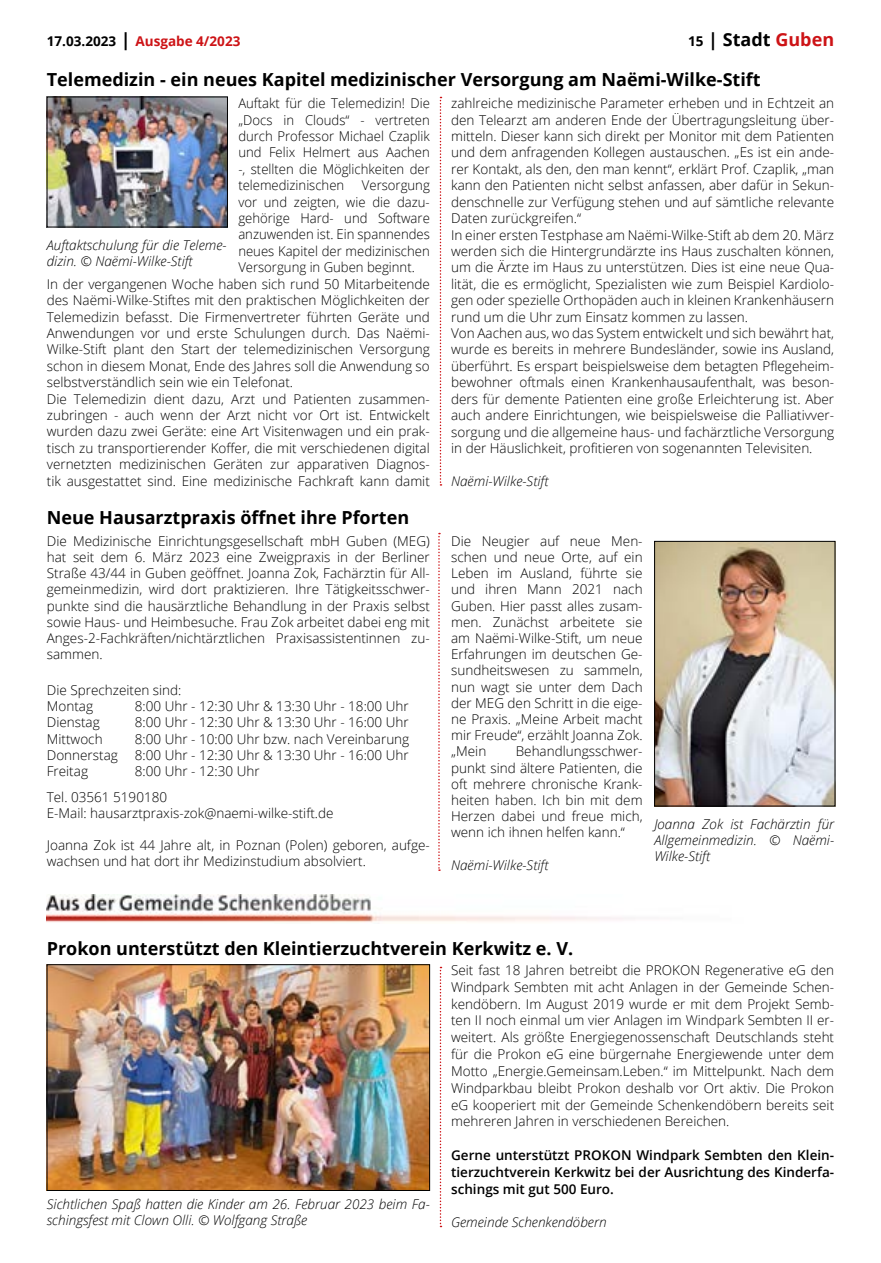
<style>
.page{position:relative;width:881px;height:1263px;background:#fff}
.page>*{position:absolute;margin:0;border:0;box-sizing:border-box;transform-origin:0 0}
.t1{font:700 18px "Open Sans";color:#000}
.t2{font:300 13.5px/16.4px "Open Sans";color:#000;text-align:justify}
.t3{font:italic 300 13.5px/16.2px "Open Sans";color:#000}
.t4{font:600 13.5px/16.8px "Open Sans";color:#000;text-align:justify}
.t5{font:700 13.5px "Open Sans";color:#cd1316}
.s1{color:#000}
.s2{font-size:18px;color:#000}
.s3{font-size:13.5px}
.s4{color:#cd1316}
</style>
<div class="page">
<svg style="left:439px;top:97px;width:2px;height:389px"></svg>
<img style="left:49px;top:99px;width:176px;height:126px">
<img style="left:656px;top:543px;width:176px;height:261px">
<div style="left:654px;top:541px;width:180px;height:265px;border:1px solid #000"></div>
<img style="left:47px;top:894px;width:588px;height:29px">
<img style="left:49px;top:966px;width:378px;height:223px">
<div style="left:47px;top:964px;width:382px;height:227px;border:1px solid #000"></div>
<svg style="left:438px;top:533px;width:2px;height:338px"></svg>
<svg style="left:439px;top:967px;width:2px;height:260px"></svg>
<p class="t5" style="left:47px;top:32px;width:195px"><span class="s1">17.03.2023</span> <span class="s2">|</span> Ausgabe 4/2023</p>
<h1 class="t1" style="left:688px;top:27px;width:147px"><span class="s3">15</span> | Stadt <span class="s4">Guben</span></h1>
<h1 class="t1" style="left:47px;top:67px;width:715px">Telemedizin - ein neues Kapitel medizinischer Versorgung am Naëmi-Wilke-Stift</h1>
<p class="t2" style="left:238px;top:95px;width:193px">Auftakt für die Telemedizin! Die „Docs in Clouds“ - vertreten durch Professor Michael Czaplik und Felix Helmert aus Aachen -, stellten die Möglichkeiten der telemedizinischen</p>
<p class="t2" style="left:451px;top:95px;width:384px;text-align:left">zahlreiche medizinische Parameter erheben und in Echtzeit an den Telearzt am anderen Ende der Übertragungsleitung über&shy;mitteln. Dieser kann sich direkt per Monitor mit dem Patienten und dem anfragenden Kollegen austauschen. „Es ist ein ande&shy;rer Kontakt, als den, den man kennt“, erklärt Prof. Czaplik, „man kann den Patienten nicht selbst anfassen, aber dafür in Sekun&shy;denschnelle zur Verfügung stehen und auf sämtliche relevante Daten zurückgreifen.“<br>In einer ersten Testphase am Naëmi-Wilke-Stift ab dem 20. März werden sich die Hintergrundärzte ins Haus zuschalten können, um die Ärzte im Haus zu unterstützen. Dies ist eine neue Qua&shy;lität, die es ermöglicht, Spezialisten wie zum Beispiel Kardiolo&shy;gen oder spezielle Orthopäden auch in kleinen Krankenhäusern rund um die Uhr zum Einsatz kommen zu lassen.<br>Von Aachen aus, wo das System entwickelt und sich bewährt hat, wurde es bereits in mehrere Bundesländer, sowie ins Ausland, überführt. Es erspart beispielsweise dem betagten Pflegeheim&shy;bewohner oftmals einen Krankenhausaufenthalt, was beson&shy;ders für demente Patienten eine große Erleichterung ist. Aber auch andere Einrichtungen, wie beispielsweise die Palliativver&shy;sorgung und die allgemeine haus- und fachärztliche Versorgung in der Häuslichkeit, profitieren von sogenannten Televisiten.</p>
<p class="t3" style="left:451px;top:472px;width:99px">Naëmi-Wilke-Stift</p>
<p class="t2" style="left:362px;top:177px;width:69px">Versorgung</p>
<p class="t2" style="left:238px;top:193px;width:193px">vor und zeigten, wie die dazu-</p>
<p class="t2" style="left:238px;top:210px;width:193px">gehörige Hard- und Software</p>
<p class="t2" style="left:238px;top:226px;width:193px">anzuwenden ist. Ein spannendes</p>
<p class="t2" style="left:238px;top:242px;width:193px">neues Kapitel der medizinischen</p>
<p class="t2" style="left:238px;top:259px;width:178px">Versorgung in Guben beginnt.</p>
<p class="t2" style="left:47px;top:275px;width:384px">In der vergangenen Woche haben sich rund 50 Mitarbeitende</p>
<p class="t2" style="left:47px;top:292px;width:384px">des Naëmi-Wilke-Stiftes mit den praktischen Möglichkeiten der</p>
<p class="t2" style="left:47px;top:308px;width:384px">Telemedizin befasst. Die Firmenvertreter führten Geräte und</p>
<p class="t2" style="left:47px;top:324px;width:384px">Anwendungen vor und erste Schulungen durch. Das Naëmi-</p>
<p class="t2" style="left:47px;top:341px;width:384px">Wilke-Stift plant den Start der telemedizinischen Versorgung</p>
<p class="t2" style="left:47px;top:357px;width:384px">schon in diesem Monat, Ende des Jahres soll die Anwendung so</p>
<p class="t2" style="left:47px;top:374px;width:248px">selbstverständlich sein wie ein Telefonat.</p>
<p class="t2" style="left:47px;top:390px;width:384px">Die Telemedizin dient dazu, Arzt und Patienten zusammen-</p>
<p class="t2" style="left:47px;top:407px;width:384px">zubringen - auch wenn der Arzt nicht vor Ort ist. Entwickelt</p>
<p class="t2" style="left:47px;top:423px;width:384px">wurden dazu zwei Geräte: eine Art Visitenwagen und ein prak-</p>
<p class="t2" style="left:47px;top:439px;width:384px">tisch zu transportierender Koffer, die mit verschiedenen digital</p>
<p class="t2" style="left:47px;top:456px;width:384px">vernetzten medizinischen Geräten zur apparativen Diagnos-</p>
<p class="t2" style="left:47px;top:472px;width:384px">tik ausgestattet sind. Eine medizinische Fachkraft kann damit</p>
<p class="t3" style="left:47px;top:236px;width:181px">Auftaktschulung für die Teleme&shy;dizin. © Naëmi-Wilke-Stift</p>
<h1 class="t1" style="left:47px;top:504px;width:364px">Neue Hausarztpraxis öffnet ihre Pforten</h1>
<p class="t2" style="left:47px;top:532px;width:384px">Die Medizinische Einrichtungsgesellschaft mbH Guben (MEG) hat seit dem 6. März 2023 eine Zweigpraxis in der Berliner Straße 43/44 in Guben geöffnet. Joanna Zok, Fachärztin für All&shy;gemeinmedizin, wird dort praktizieren. Ihre Tätigkeitsschwer&shy;punkte sind die hausärztliche Behandlung in der Praxis selbst sowie Haus- und Heimbesuche. Frau Zok arbeitet dabei eng mit Anges-2-Fachkräften/nichtärztlichen Praxisassistentinnen zu&shy;sammen.</p>
<p class="t2" style="left:47px;top:681px;width:136px">Die Sprechzeiten sind:<br>Montag</p>
<p class="t2" style="left:135px;top:697px;width:275px">8:00 Uhr - 12:30 Uhr &amp; 13:30 Uhr - 18:00 Uhr</p>
<p class="t2" style="left:47px;top:714px;width:54px">Dienstag</p>
<p class="t2" style="left:135px;top:714px;width:275px">8:00 Uhr - 12:30 Uhr &amp; 13:30 Uhr - 16:00 Uhr</p>
<p class="t2" style="left:47px;top:730px;width:57px">Mittwoch</p>
<p class="t2" style="left:135px;top:730px;width:276px">8:00 Uhr - 10:00 Uhr bzw. nach Vereinbarung</p>
<p class="t2" style="left:47px;top:746px;width:73px">Donnerstag</p>
<p class="t2" style="left:135px;top:746px;width:275px">8:00 Uhr - 12:30 Uhr &amp; 13:30 Uhr - 16:00 Uhr</p>
<p class="t2" style="left:47px;top:763px;width:43px">Freitag</p>
<p class="t2" style="left:47px;top:758px;width:214px;line-height:25.2px;text-indent:88px">8:00 Uhr - 12:30 Uhr<br>Tel. 03561 5190180</p>
<p class="t2" style="left:47px;top:804px;width:288px">E-Mail: hausarztpraxis-zok@naemi-wilke-stift.de</p>
<p class="t2" style="left:47px;top:837px;width:384px">Joanna Zok ist 44 Jahre alt, in Poznan (Polen) geboren, aufge&shy;wachsen und hat dort ihr Medizinstudium absolviert.</p>
<p class="t2" style="left:451px;top:532px;width:193px">Die Neugier auf neue Men&shy;schen und neue Orte, auf ein Leben im Ausland, führte sie und ihren Mann 2021 nach Guben. Hier passt alles zusam&shy;men. Zunächst arbeitete sie am Naëmi-Wilke-Stift, um neue Erfahrungen im deutschen Ge&shy;sundheitswesen zu sammeln, nun wagt sie unter dem Dach der MEG den Schritt in die eige&shy;ne Praxis. „Meine Arbeit macht mir Freude“, erzählt Joanna Zok. „Mein</p>
<p class="t2" style="left:451px;top:743px;width:193px;text-indent:65px">Behandlungsschwer&shy;punkt sind ältere Patienten, die oft mehrere chronische Krank&shy;heiten haben. Ich bin mit dem Herzen dabei und freue mich, wenn ich ihnen helfen kann.“</p>
<p class="t3" style="left:451px;top:856px;width:99px">Naëmi-Wilke-Stift</p>
<p class="t3" style="left:654px;top:815px;width:181px;text-align:justify">Joanna Zok ist Fachärztin für Allgemeinmedizin. © Naëmi-Wilke-Stift</p>
<h1 class="t1" style="left:47px;top:936px;width:527px">Prokon unterstützt den Kleintierzuchtverein Kerkwitz e. V.</h1>
<p class="t3" style="left:47px;top:1195px;width:384px">Sichtlichen Spaß hatten die Kinder am 26. Februar 2023 beim Fa&shy;schingsfest mit Clown Olli. © Wolfgang Straße</p>
<p class="t2" style="left:451px;top:961px;width:384px;line-height:16.8px">Seit fast 18 Jahren betreibt die PROKON Regenerative eG den Windpark Sembten mit acht Anlagen in der Gemeinde Schen&shy;kendöbern. Im August 2019 wurde er mit dem Projekt Semb&shy;ten II noch einmal um vier Anlagen im Windpark Sembten II er&shy;weitert. Als größte Energiegenossenschaft Deutschlands steht für die Prokon eG eine bürgernahe Energiewende unter dem Motto „Energie.Gemeinsam.Leben.“ im Mittelpunkt. Nach dem Windparkbau bleibt Prokon deshalb vor Ort aktiv. Die Prokon eG kooperiert mit der Gemeinde Schenkendöbern bereits seit mehreren Jahren in verschiedenen Bereichen.</p>
<p class="t4" style="left:451px;top:1146px;width:384px">Gerne unterstützt PROKON Windpark Sembten den Klein&shy;tierzuchtverein Kerkwitz bei der Ausrichtung des Kinderfa&shy;schings mit gut 500 Euro.</p>
<p class="t3" style="left:451px;top:1213px;width:157px">Gemeinde Schenkendöbern</p>
</div>
